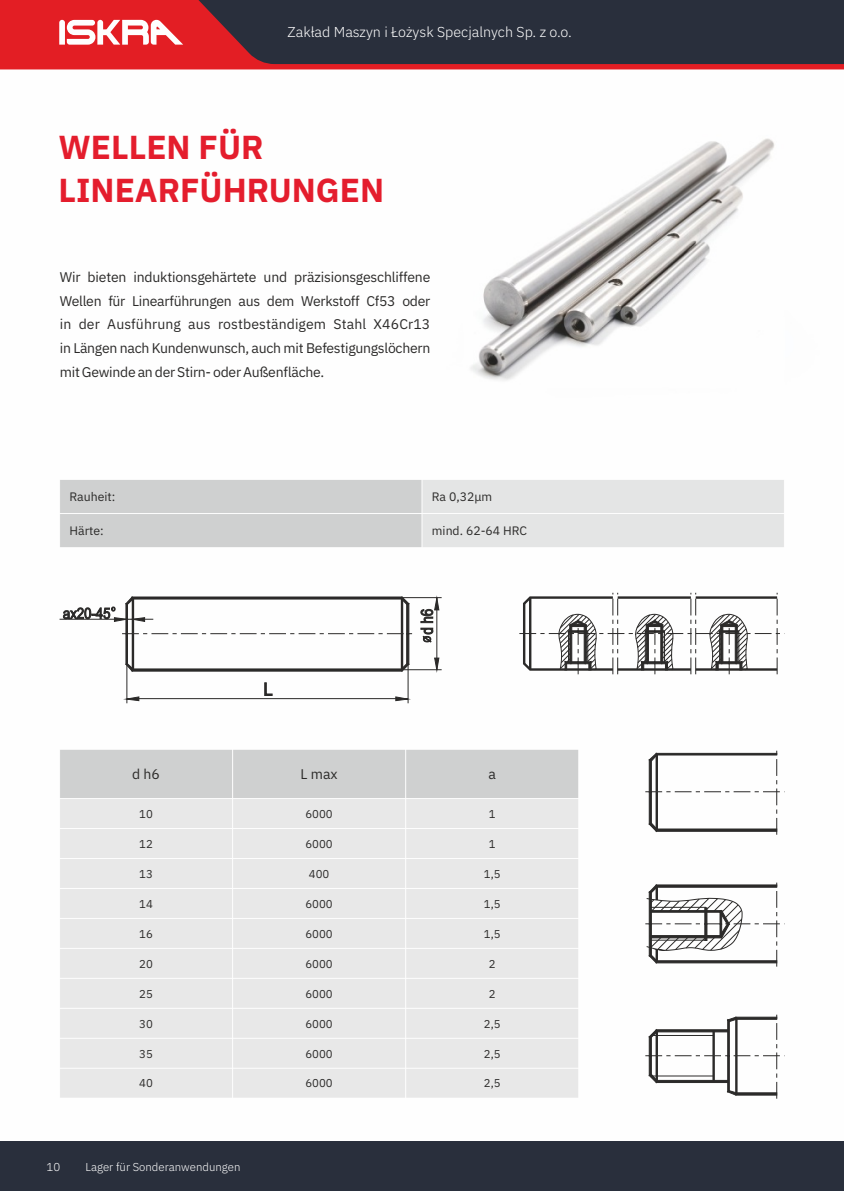
<style>
.page{position:relative;width:844px;height:1191px;background:#fff}
.page>*{position:absolute;margin:0;border:0;box-sizing:border-box;transform-origin:0 0}
.t1{font:700 33.25px/43.2px "IBM Plex Sans";color:#e41d2d}
.t2{font:300 14.35px "IBM Plex Sans";color:#fefefe}
.t3{font:14px/23.6px "IBM Plex Sans";letter-spacing:-.02em;color:#2b2a29;text-align:justify}
.t4{font:12.25px "IBM Plex Sans";color:#2b2a29}
.t5{font:11.38px "IBM Plex Sans";color:#2b2a29}
.t6{font:300 11.38px "IBM Plex Sans";color:#fefefe}
</style>
<div class="page">
<img style="left:470px;top:138px;width:305px;height:243px">
<div style="left:60px;top:479px;width:362px;height:34px;background:#cfd0d0"></div>
<div style="left:422px;top:479px;width:362px;height:34px;background:#e4e5e5"></div>
<div style="left:60px;top:513px;width:362px;height:34px;background:#cfd0d0"></div>
<div style="left:422px;top:513px;width:362px;height:34px;background:#e4e5e5"></div>
<hr style="left:421px;top:479px;width:1px;height:69px;background:#fefefe">
<hr style="left:783px;top:479px;width:1px;height:69px;background:#fefefe">
<hr style="left:59px;top:513px;width:725px;height:1px;background:#fefefe">
<hr style="left:59px;top:479px;width:725px;height:1px;background:#fefefe">
<svg style="left:645px;top:1014px;width:135px;height:84px"></svg>
<hr style="left:712px;top:1030px;width:2px;height:25px;background:#2b2a29">
<hr style="left:651px;top:1035px;width:62px;height:1px;background:#2b2a29">
<hr style="left:735px;top:1017px;width:2px;height:38px;background:#2b2a29">
<hr style="left:655px;top:1055px;width:2px;height:25px;background:#2b2a29">
<hr style="left:651px;top:1075px;width:62px;height:1px;background:#2b2a29">
<hr style="left:712px;top:1055px;width:2px;height:25px;background:#2b2a29">
<hr style="left:735px;top:1055px;width:2px;height:38px;background:#2b2a29">
<svg style="left:645px;top:882px;width:135px;height:84px"></svg>
<svg style="left:645px;top:750px;width:135px;height:84px"></svg>
<div style="left:0;top:1141px;width:843px;height:50px;background:#292f3c"></div>
<svg style="left:0;top:0;width:843px;height:69px;background:#5e2a35"></svg>
<svg style="left:59px;top:20px;width:124px;height:25px"></svg>
<div style="left:60px;top:749px;width:518px;height:349px;background:#e8e8e8"></div>
<div style="left:60px;top:749px;width:172px;height:49px;background:#cfd0d0"></div>
<div style="left:232px;top:749px;width:173px;height:49px;background:#cfd0d0"></div>
<div style="left:405px;top:749px;width:173px;height:49px;background:#cfd0d0"></div>
<hr style="left:232px;top:749px;width:1px;height:349px;background:#fefefe">
<hr style="left:405px;top:749px;width:1px;height:349px;background:#fefefe">
<hr style="left:59px;top:1097px;width:520px;height:1px;background:#fefefe">
<hr style="left:59px;top:1067px;width:520px;height:1px;background:#fefefe">
<hr style="left:59px;top:1037px;width:520px;height:1px;background:#fefefe">
<hr style="left:59px;top:1007px;width:520px;height:1px;background:#fefefe">
<hr style="left:59px;top:977px;width:520px;height:1px;background:#fefefe">
<hr style="left:59px;top:948px;width:520px;height:1px;background:#fefefe">
<hr style="left:59px;top:918px;width:520px;height:1px;background:#fefefe">
<hr style="left:59px;top:888px;width:520px;height:1px;background:#fefefe">
<hr style="left:59px;top:858px;width:520px;height:1px;background:#fefefe">
<hr style="left:59px;top:828px;width:520px;height:1px;background:#fefefe">
<hr style="left:59px;top:798px;width:520px;height:1px;background:#fefefe">
<hr style="left:59px;top:749px;width:520px;height:1px;background:#fefefe">
<svg style="left:434px;top:657px;width:5px;height:15px"></svg>
<div style="left:126px;top:633px;width:2px;height:31px;border:1px solid #2b2a29"></div>
<svg style="left:125px;top:663px;width:284px;height:9px"></svg>
<div style="left:406px;top:633px;width:3px;height:31px;border:1px solid #2b2a29"></div>
<hr style="left:132px;top:633px;width:2px;height:36px;background:#2b2a29">
<hr style="left:400px;top:633px;width:3px;height:36px;background:#2b2a29">
<hr style="left:402px;top:597px;width:39px;height:1px;background:#2b2a29">
<hr style="left:436px;top:597px;width:1px;height:72px;background:#2b2a29">
<hr style="left:402px;top:669px;width:39px;height:1px;background:#2b2a29">
<hr style="left:60px;top:619px;width:93px;height:1px;background:#2b2a29">
<hr style="left:126px;top:663px;width:1px;height:40px;background:#2b2a29">
<hr style="left:127px;top:698px;width:281px;height:1px;background:#2b2a29">
<hr style="left:407px;top:663px;width:1px;height:40px;background:#2b2a29">
<svg style="left:395px;top:696px;width:15px;height:5px"></svg>
<svg style="left:123px;top:696px;width:16px;height:5px"></svg>
<svg style="left:264px;top:682px;width:8px;height:14px"></svg>
<svg style="left:420px;top:595px;width:19px;height:47px"></svg>
<svg style="left:63px;top:596px;width:350px;height:38px"></svg>
<svg style="left:519px;top:593px;width:261px;height:81px"></svg>
<p class="t2" style="left:287px;top:26px;width:286px">Zakład Maszyn i Łożysk Specjalnych Sp. z o.o.</p>
<h1 class="t1" style="left:59px;top:128px;width:327px">WELLEN FÜR<br>LINEARFÜHRUNGEN</h1>
<p class="t3" style="left:60px;top:266px;width:372px">Wir bieten induktionsgehärtete und präzisionsgeschliffene Wellen für Linearführungen aus dem Werkstoff Cf53 oder in der Ausführung aus rostbeständigem Stahl X46Cr13 in Längen nach Kundenwunsch, auch mit Befestigungslöchern mit Gewinde an der Stirn- oder Außenfläche.</p>
<p class="t4" style="left:69px;top:491px;width:47px">Rauheit:</p>
<p class="t4" style="left:432px;top:491px;width:62px">Ra 0,32μm</p>
<p class="t4" style="left:69px;top:525px;width:36px">Härte:</p>
<p class="t4" style="left:432px;top:525px;width:97px">mind. 62-64 HRC</p>
<p class="t3" style="left:132px;top:763px;width:29px">d h6</p>
<p class="t3" style="left:300px;top:763px;width:39px">L max</p>
<p class="t3" style="left:488px;top:763px;width:9px">a</p>
<p class="t5" style="left:139px;top:809px;width:15px">10</p>
<p class="t5" style="left:305px;top:809px;width:29px">6000</p>
<p class="t5" style="left:488px;top:809px;width:8px">1</p>
<p class="t5" style="left:139px;top:839px;width:15px">12</p>
<p class="t5" style="left:305px;top:839px;width:29px">6000</p>
<p class="t5" style="left:488px;top:839px;width:8px">1</p>
<p class="t5" style="left:139px;top:869px;width:15px">13</p>
<p class="t5" style="left:309px;top:869px;width:22px">400</p>
<p class="t5" style="left:483px;top:869px;width:18px">1,5</p>
<p class="t5" style="left:139px;top:898px;width:15px">14</p>
<p class="t5" style="left:305px;top:898px;width:29px">6000</p>
<p class="t5" style="left:483px;top:898px;width:18px">1,5</p>
<p class="t5" style="left:139px;top:928px;width:15px">16</p>
<p class="t5" style="left:305px;top:928px;width:29px">6000</p>
<p class="t5" style="left:483px;top:928px;width:18px">1,5</p>
<p class="t5" style="left:139px;top:958px;width:15px">20</p>
<p class="t5" style="left:305px;top:958px;width:29px">6000</p>
<p class="t5" style="left:488px;top:958px;width:8px">2</p>
<p class="t5" style="left:139px;top:988px;width:15px">25</p>
<p class="t5" style="left:305px;top:988px;width:29px">6000</p>
<p class="t5" style="left:488px;top:988px;width:8px">2</p>
<p class="t5" style="left:139px;top:1018px;width:15px">30</p>
<p class="t5" style="left:305px;top:1018px;width:29px">6000</p>
<p class="t5" style="left:483px;top:1018px;width:18px">2,5</p>
<p class="t5" style="left:139px;top:1048px;width:15px">35</p>
<p class="t5" style="left:305px;top:1048px;width:29px">6000</p>
<p class="t5" style="left:483px;top:1048px;width:18px">2,5</p>
<p class="t5" style="left:139px;top:1078px;width:15px">40</p>
<p class="t5" style="left:305px;top:1078px;width:29px">6000</p>
<p class="t5" style="left:483px;top:1078px;width:18px">2,5</p>
<p class="t6" style="left:46px;top:1162px;width:15px">10</p>
<p class="t6" style="left:85px;top:1162px;width:157px">Lager für Sonderanwendungen</p>
</div>
